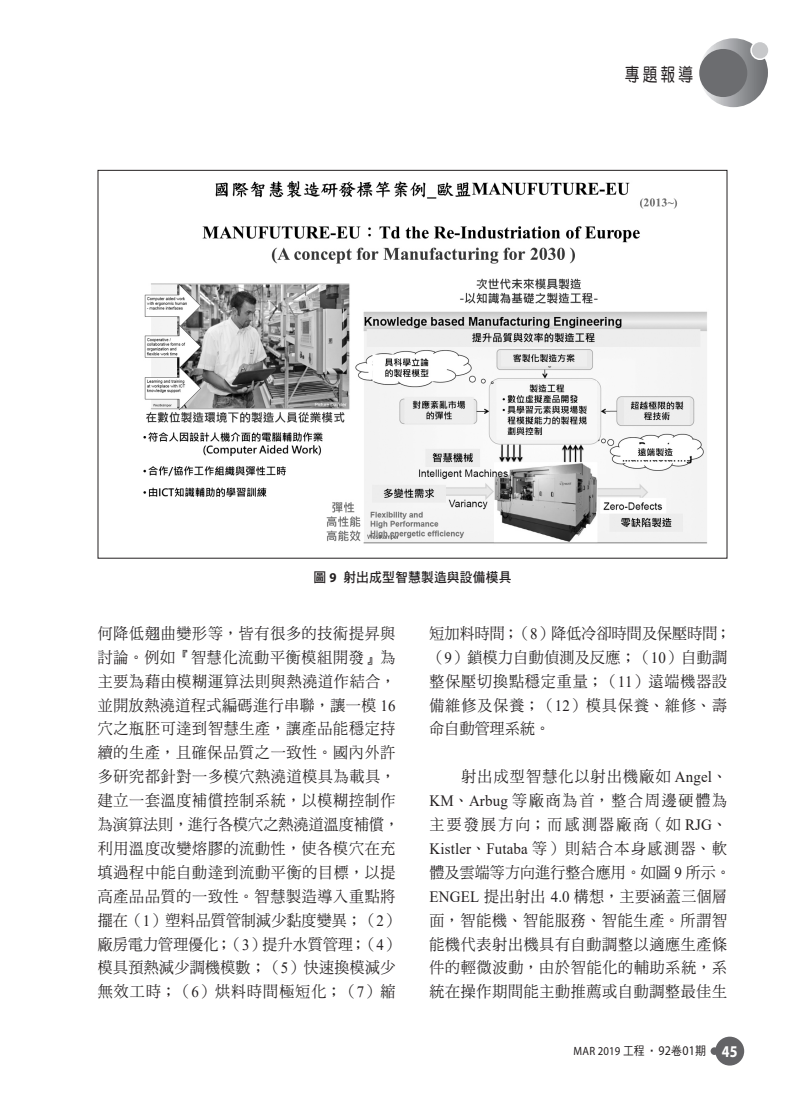
<style>
.page{position:relative;width:808px;height:1106px;background:#fff}
.page>*{position:absolute;margin:0;border:0;box-sizing:border-box;transform-origin:0 0}
.t1{font:18.6px "DF Yuan Std W5";color:#231f20;scale:.8 1}
.內文{font:15.75px/23.9px "DF Ming Std W5";letter-spacing:.05em;color:#231f20;scale:.95 1}
.內文-2{font:15.75px/23.9px "DF Ming Std W5";letter-spacing:.025em;color:#231f20;scale:.95 1}
.圖說{font:13.5px "DF Hei Std W7";letter-spacing:.01em;color:#231f20;scale:.95 1}
.t2{font:12px "Myriad Pro";letter-spacing:.01em;color:#231f20;scale:.9 1}
.s1{font-family:"Myriad Pro";font-weight:700}
.s2{font-family:"Times New Roman"}
.s3{font-family:"DF Hei Std W5"}
.s4{font-size:13.35px}
.s5{font-weight:700;font-size:16.5px;color:#fff}
</style>
<div class="page">
<svg style="left:699px;top:38px;width:69px;height:69px;background:#959699"></svg>
<div style="left:699px;top:49px;width:48px;height:48px;background:#6c6d70;border-radius:50%"></div>
<div style="left:751px;top:41px;width:18px;height:18px;background:#c7c8ca;border-radius:50%"></div>
<div style="left:750px;top:41px;width:20px;height:19px;border:2px solid #fff;border-radius:50%"></div>
<div style="left:715px;top:1036px;width:29px;height:29px;background:#636366;border-radius:50%"></div>
<div style="left:711px;top:1047px;width:7px;height:7px;background:#636366;border-radius:50%"></div>
<img style="left:143px;top:180px;width:564px;height:364px">
<p class="t1" style="left:625px;top:64px;width:87px">專題報導</p>
<p class="圖說" style="left:313px;top:569px;width:210px">圖 <span class="s1">9</span> 射出成型智慧製造與設備模具</p>
<p class="內文" style="left:98px;top:621px;width:319px">何降低翹曲變形等，皆有很多的技術提昇與討論。例如『智慧化流動平衡模組開發』為主要為藉由模糊運算法則與熱澆道作結合，並開放熱澆道程式編碼進行串聯，讓一模 <span class="s2">16</span>穴之瓶胚可達到智慧生產，讓產品能穩定持續的生產，且確保品質之一致性。國內外許多研究都針對一多模穴熱澆道模具為載具，建立一套溫度補償控制系統，以模糊控制作為演算法則，進行各模穴之熱澆道溫度補償，利用溫度改變熔膠的流動性，使各模穴在充填過程中能自動達到流動平衡的目標，以提高產品品質的一致性。智慧製造導入重點將擺在（<span class="s2">1</span>）塑料品質管制減少黏度變異；（<span class="s2">2</span>）廠房電力管理優化；（<span class="s2">3</span>）提升水質管理；（<span class="s2">4</span>）模具預熱減少調機模數；（<span class="s2">5</span>）快速換模減少無效工時；（<span class="s2">6</span>）烘料時間極短化；（<span class="s2">7</span>）縮</p>
<p class="內文-2" style="left:429px;top:621px;width:319px">短加料時間；（<span class="s2">8</span>）降低冷卻時間及保壓時間；（<span class="s2">9</span>）鎖模力自動偵測及反應；（<span class="s2">10</span>）自動調整保壓切換點穩定重量；（<span class="s2">11</span>）遠端機器設備維修及保養；（<span class="s2">12</span>）模具保養、維修、壽命自動管理系統。</p>
<p class="內文" style="left:429px;top:764px;width:319px;text-indent:32px">射出成型智慧化以射出機廠如 <span class="s2">Angel</span>、<br><span class="s2">KM</span>、<span class="s2">Arbug</span> 等廠商為首，整合周邊硬體為主要發展方向；而感測器廠商（如 <span class="s2">RJG</span>、<br><span class="s2">Kistler</span>、<span class="s2">Futaba</span> 等）則結合本身感測器、軟體及雲端等方向進行整合應用。如圖 <span class="s2">9</span> 所示。<br><span class="s2">ENGEL</span> 提出射出 <span class="s2">4.0</span> 構想，主要涵蓋三個層面，智能機、智能服務、智能生產。所謂智能機代表射出機具有自動調整以適應生產條件的輕微波動，由於智能化的輔助系統，系統在操作期間能主動推薦或自動調整最佳生</p>
<p class="t2" style="left:574px;top:1043px;width:184px">MAR 2019 <span class="s3">工程‧</span><span class="s4">92</span><span class="s3">卷</span><span class="s4">01</span><span class="s3">期</span> <span class="s5">45</span></p>
</div>
